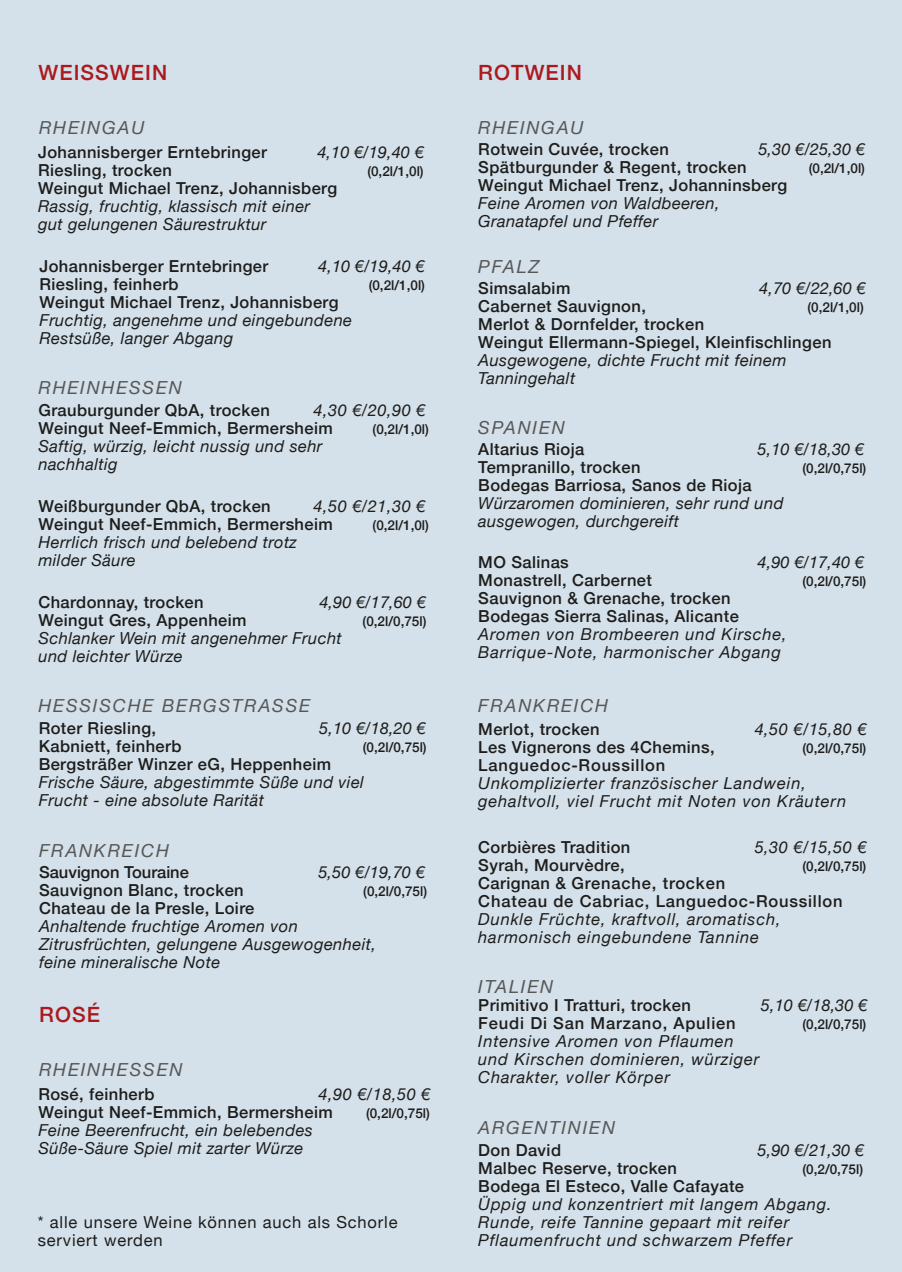
<style>
.page{position:relative;width:902px;height:1272px;background:#fff}
.page>*{position:absolute;margin:0;border:0;box-sizing:border-box;transform-origin:0 0}
.t1{font:500 21px "Helvetica Neue";letter-spacing:.05em;color:#ac191d}
.t2{font:italic 18px "Helvetica Neue";letter-spacing:.1em;color:#575756}
.t3{font:500 16.5px/18px "Helvetica Neue";letter-spacing:.025em;color:#1d1d1b}
.t4{font:italic 16.5px "Helvetica Neue";letter-spacing:.025em;color:#1d1d1b}
.t5{font:italic 16.5px "Helvetica Neue";letter-spacing:.05em;color:#1d1d1b}
.t6{font:500 16.5px "Helvetica Neue";letter-spacing:.05em;color:#1d1d1b}
.t7{font:16.5px/18px "Helvetica Neue";letter-spacing:.05em;color:#1d1d1b}
.t8{font:500 16.5px "Helvetica Neue";color:#1d1d1b}
.t9{font:500 13.5px "Helvetica Neue";color:#1d1d1b}
.s1{font-weight:400;font-style:italic}
</style>
<div class="page">
<div style="left:0;top:0;width:901px;height:1271px;background:#d4e0ea"></div>
<p class="t1" style="left:39px;top:55px;width:130px">WEISSWEIN</p>
<p class="t2" style="left:39px;top:115px;width:107px">RHEINGAU</p>
<p class="t3" style="left:38px;top:141px;width:230px">Johannisberger Erntebringer</p>
<p class="t4" style="left:317px;top:140px;width:108px">4,10 €/19,40 €</p>
<p class="t3" style="left:38px;top:159px;width:135px">Riesling, trocken</p>
<p class="t9" style="left:367px;top:160px;width:58px">(0,2l/1,0l)</p>
<p class="t3" style="left:38px;top:177px;width:300px">Weingut Michael Trenz, Johannisberg</p>
<p class="t4" style="left:38px;top:194px;width:273px">Rassig, fruchtig, klassisch mit einer</p>
<p class="t4" style="left:38px;top:212px;width:230px">gut gelungenen Säurestruktur</p>
<p class="t3" style="left:39px;top:255px;width:230px">Johannisberger Erntebringer</p>
<p class="t4" style="left:318px;top:254px;width:108px">4,10 €/19,40 €</p>
<p class="t3" style="left:39px;top:273px;width:141px">Riesling, feinherb</p>
<p class="t9" style="left:368px;top:274px;width:58px">(0,2l/1,0l)</p>
<p class="t3" style="left:39px;top:291px;width:300px">Weingut Michael Trenz, Johannisberg</p>
<p class="t4" style="left:39px;top:308px;width:314px">Fruchtig, angenehme und eingebundene</p>
<p class="t4" style="left:39px;top:326px;width:195px">Restsüße, langer Abgang</p>
<p class="t2" style="left:39px;top:374px;width:145px">RHEINHESSEN</p>
<p class="t3" style="left:38px;top:400px;width:233px">Grauburgunder QbA, trocken</p>
<p class="t3" style="left:38px;top:400px;width:388px;text-indent:275px"><span class="s1">4,30 €/20,90 €<br></span>Weingut Neef-Emmich, Bermersheim</p>
<p class="t9" style="left:372px;top:418px;width:58px">(0,2l/1,0l)</p>
<p class="t4" style="left:38px;top:434px;width:285px">Saftig, würzig, leicht nussig und sehr</p>
<p class="t4" style="left:38px;top:452px;width:81px">nachhaltig</p>
<p class="t3" style="left:38px;top:496px;width:234px">Weißburgunder QbA, trocken</p>
<p class="t3" style="left:38px;top:496px;width:388px;text-indent:275px"><span class="s1">4,50 €/21,30 €<br></span>Weingut Neef-Emmich, Bermersheim</p>
<p class="t9" style="left:372px;top:514px;width:58px">(0,2l/1,0l)</p>
<p class="t4" style="left:38px;top:530px;width:260px">Herrlich frisch und belebend trotz</p>
<p class="t4" style="left:38px;top:548px;width:99px">milder Säure</p>
<p class="t3" style="left:38px;top:592px;width:167px">Chardonnay, trocken</p>
<p class="t4" style="left:319px;top:590px;width:108px">4,90 €/17,60 €</p>
<p class="t3" style="left:38px;top:610px;width:210px">Weingut Gres, Appenheim</p>
<p class="t9" style="left:362px;top:610px;width:65px">(0,2l/0,75l)</p>
<p class="t4" style="left:38px;top:626px;width:305px">Schlanker Wein mit angenehmer Frucht</p>
<p class="t4" style="left:38px;top:644px;width:146px">und leichter Würze</p>
<p class="t2" style="left:38px;top:693px;width:273px">HESSISCHE BERGSTRASSE</p>
<p class="t3" style="left:39px;top:717px;width:119px">Roter Riesling,</p>
<p class="t4" style="left:319px;top:716px;width:108px">5,10 €/18,20 €</p>
<p class="t3" style="left:39px;top:735px;width:144px">Kabniett, feinherb</p>
<p class="t9" style="left:363px;top:736px;width:65px">(0,2l/0,75l)</p>
<p class="t3" style="left:39px;top:753px;width:294px">Bergsträßer Winzer eG, Heppenheim</p>
<p class="t4" style="left:39px;top:770px;width:327px">Frische Säure, abgestimmte Süße und viel</p>
<p class="t4" style="left:39px;top:788px;width:227px">Frucht - eine absolute Rarität</p>
<p class="t2" style="left:39px;top:837px;width:131px">FRANKREICH</p>
<p class="t8" style="left:39px;top:858px;width:151px">Sauvignon Touraine</p>
<p class="t4" style="left:318px;top:860px;width:108px">5,50 €/19,70 €</p>
<p class="t3" style="left:39px;top:879px;width:206px">Sauvignon Blanc, trocken</p>
<p class="t9" style="left:363px;top:880px;width:65px">(0,2l/0,75l)</p>
<p class="t3" style="left:39px;top:897px;width:217px">Chateau de la Presle, Loire</p>
<p class="t4" style="left:39px;top:914px;width:260px">Anhaltende fruchtige Aromen von</p>
<p class="t4" style="left:39px;top:932px;width:338px">Zitrusfrüchten, gelungene Ausgewogenheit,</p>
<p class="t4" style="left:39px;top:950px;width:183px">feine mineralische Note</p>
<p class="t1" style="left:39px;top:997px;width:62px">ROSÉ</p>
<p class="t2" style="left:39px;top:1057px;width:145px">RHEINHESSEN</p>
<p class="t3" style="left:38px;top:1083px;width:118px">Rosé, feinherb</p>
<p class="t4" style="left:318px;top:1082px;width:113px">4,90 €/18,50 €</p>
<p class="t3" style="left:38px;top:1101px;width:296px">Weingut Neef-Emmich, Bermersheim</p>
<p class="t9" style="left:366px;top:1102px;width:65px">(0,2l/0,75l)</p>
<p class="t4" style="left:38px;top:1118px;width:276px">Feine Beerenfrucht, ein belebendes</p>
<p class="t4" style="left:38px;top:1136px;width:266px">Süße-Säure Spiel mit zarter Würze</p>
<p class="t7" style="left:38px;top:1214px;width:361px">* alle unsere Weine können auch als Schorle serviert werden</p>
<p class="t1" style="left:478px;top:55px;width:105px">ROTWEIN</p>
<p class="t2" style="left:478px;top:115px;width:107px">RHEINGAU</p>
<p class="t3" style="left:478px;top:139px;width:192px">Rotwein Cuvée, trocken</p>
<p class="t4" style="left:758px;top:138px;width:108px">5,30 €/25,30 €</p>
<p class="t3" style="left:478px;top:157px;width:270px">Spätburgunder &amp; Regent, trocken</p>
<p class="t9" style="left:808px;top:158px;width:58px">(0,2l/1,0l)</p>
<p class="t3" style="left:478px;top:175px;width:310px">Weingut Michael Trenz, Johanninsberg</p>
<p class="t4" style="left:478px;top:192px;width:243px">Feine Aromen von Waldbeeren,</p>
<p class="t4" style="left:478px;top:210px;width:181px">Granatapfel und Pfeffer</p>
<p class="t2" style="left:478px;top:253px;width:63px">PFALZ</p>
<p class="t3" style="left:478px;top:277px;width:94px">Simsalabim</p>
<p class="t4" style="left:759px;top:276px;width:108px">4,70 €/22,60 €</p>
<p class="t3" style="left:478px;top:295px;width:169px">Cabernet Sauvignon,</p>
<p class="t9" style="left:807px;top:296px;width:58px">(0,2l/1,0l)</p>
<p class="t3" style="left:478px;top:313px;width:227px">Merlot &amp; Dornfelder, trocken</p>
<p class="t3" style="left:478px;top:331px;width:354px">Weingut Ellermann-Spiegel, Kleinfischlingen</p>
<p class="t4" style="left:478px;top:348px;width:309px">Ausgewogene, dichte Frucht mit feinem</p>
<p class="t4" style="left:478px;top:366px;width:98px">Tanningehalt</p>
<p class="t2" style="left:478px;top:414px;width:88px">SPANIEN</p>
<p class="t3" style="left:478px;top:439px;width:107px">Altarius Rioja</p>
<p class="t4" style="left:757px;top:437px;width:108px">5,10 €/18,30 €</p>
<p class="t3" style="left:478px;top:457px;width:164px">Tempranillo, trocken</p>
<p class="t9" style="left:802px;top:457px;width:65px">(0,2l/0,75l)</p>
<p class="t3" style="left:478px;top:475px;width:275px">Bodegas Barriosa, Sanos de Rioja</p>
<p class="t4" style="left:478px;top:491px;width:307px">Würzaromen dominieren, sehr rund und</p>
<p class="t4" style="left:478px;top:509px;width:202px">ausgewogen, durchgereift</p>
<p class="t3" style="left:478px;top:551px;width:92px">MO Salinas</p>
<p class="t4" style="left:757px;top:549px;width:108px">4,90 €/17,40 €</p>
<p class="t3" style="left:478px;top:569px;width:175px">Monastrell, Carbernet</p>
<p class="t9" style="left:802px;top:570px;width:65px">(0,2l/0,75l)</p>
<p class="t3" style="left:478px;top:587px;width:254px">Sauvignon &amp; Grenache, trocken</p>
<p class="t3" style="left:478px;top:605px;width:262px">Bodegas Sierra Salinas, Alicante</p>
<p class="t5" style="left:478px;top:621px;width:310px">Aromen von Brombeeren und Kirsche,</p>
<p class="t5" style="left:478px;top:639px;width:304px">Barrique-Note, harmonischer Abgang</p>
<p class="t2" style="left:478px;top:693px;width:131px">FRANKREICH</p>
<p class="t3" style="left:478px;top:719px;width:123px">Merlot, trocken</p>
<p class="t4" style="left:754px;top:717px;width:113px">4,50 €/15,80 €</p>
<p class="t3" style="left:478px;top:737px;width:238px">Les Vignerons des 4Chemins,</p>
<p class="t9" style="left:802px;top:737px;width:65px">(0,2l/0,75l)</p>
<p class="t6" style="left:478px;top:752px;width:188px">Languedoc-Roussillon</p>
<p class="t5" style="left:478px;top:771px;width:329px">Unkomplizierter französischer Landwein,</p>
<p class="t5" style="left:478px;top:789px;width:369px">gehaltvoll, viel Frucht mit Noten von Kräutern</p>
<p class="t3" style="left:478px;top:836px;width:154px">Corbières Tradition</p>
<p class="t4" style="left:754px;top:834px;width:113px">5,30 €/15,50 €</p>
<p class="t3" style="left:478px;top:854px;width:148px">Syrah, Mourvèdre,</p>
<p class="t9" style="left:802px;top:854px;width:65px">(0,2l/0,75l)</p>
<p class="t6" style="left:478px;top:869px;width:248px">Carignan &amp; Grenache, trocken</p>
<p class="t6" style="left:478px;top:887px;width:366px">Chateau de Cabriac, Languedoc-Roussillon</p>
<p class="t5" style="left:478px;top:906px;width:304px">Dunkle Früchte, kraftvoll, aromatisch,</p>
<p class="t5" style="left:478px;top:924px;width:282px">harmonisch eingebundene Tannine</p>
<p class="t2" style="left:478px;top:973px;width:76px">ITALIEN</p>
<p class="t3" style="left:478px;top:994px;width:214px">Primitivo I Tratturi, trocken</p>
<p class="t4" style="left:760px;top:993px;width:108px">5,10 €/18,30 €</p>
<p class="t6" style="left:478px;top:1009px;width:259px">Feudi Di San Marzano, Apulien</p>
<p class="t9" style="left:802px;top:1013px;width:65px">(0,2l/0,75l)</p>
<p class="t5" style="left:478px;top:1029px;width:257px">Intensive Aromen von Pflaumen</p>
<p class="t5" style="left:478px;top:1047px;width:282px">und Kirschen dominieren, würziger</p>
<p class="t5" style="left:478px;top:1065px;width:193px">Charakter, voller Körper</p>
<p class="t2" style="left:478px;top:1114px;width:138px">ARGENTINIEN</p>
<p class="t3" style="left:478px;top:1139px;width:84px">Don David</p>
<p class="t4" style="left:757px;top:1137px;width:108px">5,90 €/21,30 €</p>
<p class="t3" style="left:478px;top:1157px;width:200px">Malbec Reserve, trocken</p>
<p class="t9" style="left:802px;top:1158px;width:62px">(0,2/0,75l)</p>
<p class="t3" style="left:478px;top:1175px;width:267px">Bodega El Esteco, Valle Cafayate</p>
<p class="t5" style="left:478px;top:1191px;width:355px">Üppig und konzentriert mit langem Abgang.</p>
<p class="t5" style="left:478px;top:1209px;width:312px">Runde, reife Tannine gepaart mit reifer</p>
<p class="t5" style="left:478px;top:1227px;width:315px">Pflaumenfrucht und schwarzem Pfeffer</p>
</div>
